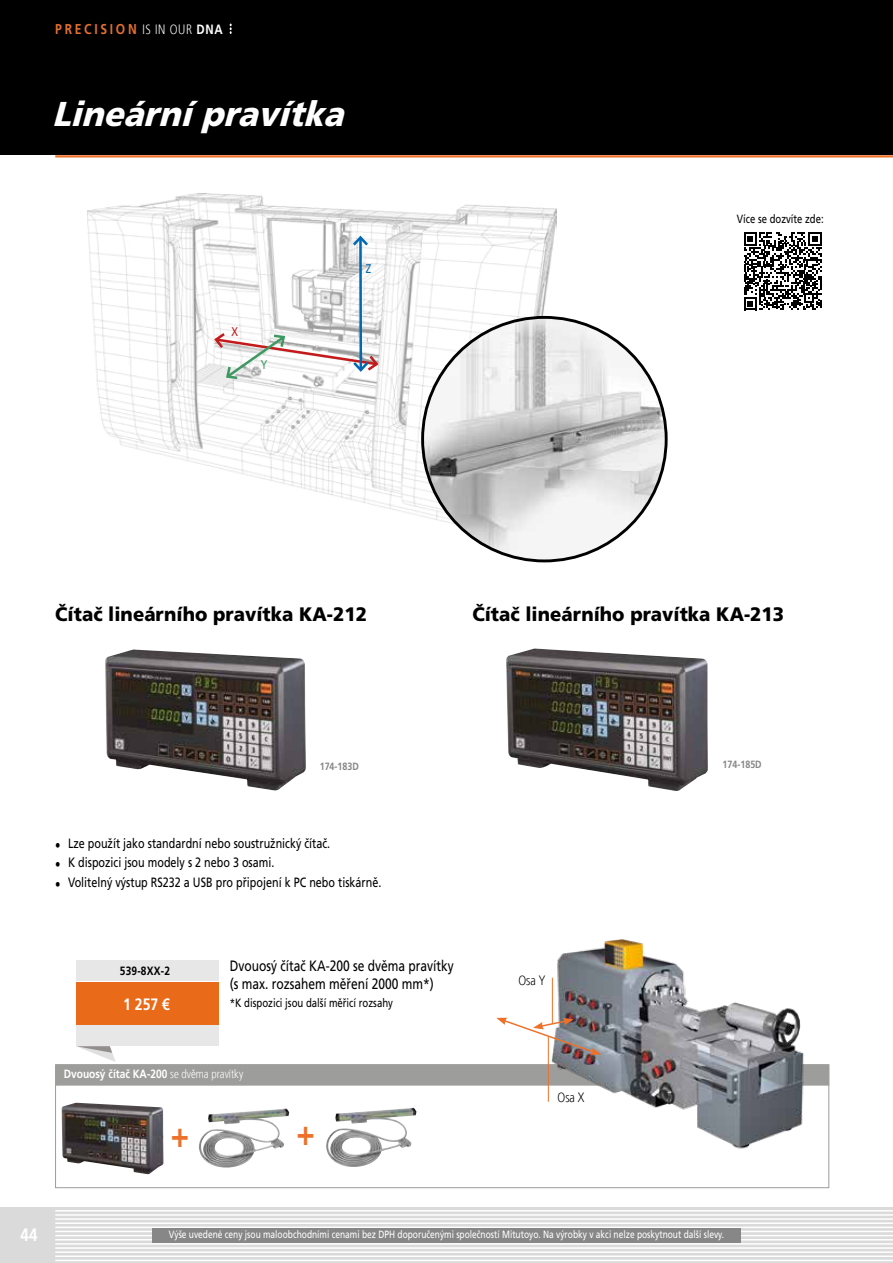
<style>
.page{position:relative;width:893px;height:1263px;background:#fff}
.page>*{position:absolute;margin:0;border:0;box-sizing:border-box;transform-origin:0 0}
.t1{font:700 36px "Mitutoyo Frutiger";color:#ee712a}
.t2{font:italic 900 34.5px "Mitutoyo Frutiger";color:#fff}
.t3{font:900 19.5px "Mitutoyo Frutiger";color:#000}
.t4{font:700 18px "Mitutoyo Frutiger";color:#fff}
.t5{font:700 16.5px "Mitutoyo Frutiger";color:#fff}
.t6{font:15px/18px "Mitutoyo Frutiger";color:#000}
.t7{font:700 14.25px "Mitutoyo Frutiger";letter-spacing:.19em;color:#e46f2e}
.t8{font:13.5px "Mitutoyo Frutiger";color:#000}
.t9{font:300 13.5px "Mitutoyo Frutiger";color:#000}
.t10{font:12.6px "Mitutoyo Frutiger";color:#0069b5}
.t11{font:12.6px "Mitutoyo Frutiger";color:#c51a1b}
.t12{font:12.6px "Mitutoyo Frutiger";color:#3f9861}
.t13{font:700 12px "Mitutoyo Frutiger";color:#fff}
.t14{font:12px "Mitutoyo Frutiger";color:#000}
.t15{font:700 12px "Mitutoyo Frutiger";letter-spacing:.015em;color:#000}
.t16{font:11.85px "Mitutoyo Frutiger";color:#000}
.t17{font:10.5px "Mitutoyo Frutiger";color:#fff}
.t18{font:700 10.5px "Mitutoyo Frutiger";color:#878787}
.s1{font-weight:300;font-size:13.5px;color:#fff}
.s2{font-size:13.5px;color:#fff}
.s3{font-weight:300}
</style>
<div class="page">
<div style="left:0;top:1208px;width:55px;height:55px;background:#dadada"></div>
<div style="left:55px;top:1208px;width:838px;height:55px;background:#dadada"></div>
<hr style="left:55px;top:1210px;width:838px;height:1px;background:#fff">
<hr style="left:55px;top:1214px;width:838px;height:2px;background:#fff">
<hr style="left:55px;top:1218px;width:838px;height:2px;background:#fff">
<hr style="left:55px;top:1222px;width:838px;height:2px;background:#fff">
<hr style="left:55px;top:1226px;width:838px;height:2px;background:#fff">
<hr style="left:55px;top:1231px;width:838px;height:1px;background:#fff">
<hr style="left:55px;top:1235px;width:838px;height:1px;background:#fff">
<hr style="left:55px;top:1239px;width:838px;height:1px;background:#fff">
<hr style="left:55px;top:1243px;width:838px;height:1px;background:#fff">
<hr style="left:55px;top:1247px;width:838px;height:2px;background:#fff">
<hr style="left:55px;top:1251px;width:838px;height:2px;background:#fff">
<hr style="left:55px;top:1255px;width:838px;height:2px;background:#fff">
<hr style="left:55px;top:1260px;width:838px;height:1px;background:#fff">
<div style="left:152px;top:1228px;width:589px;height:14px;background:#878787"></div>
<div style="left:0;top:0;width:893px;height:155px;background:#000"></div>
<hr style="left:55px;top:155px;width:838px;height:2px;background:#ee712a">
<svg style="left:744px;top:232px;width:78px;height:78px"></svg>
<img style="left:87px;top:193px;width:470px;height:324px">
<hr style="left:359px;top:238px;width:3px;height:132px;background:#0069b5">
<svg style="left:350px;top:234px;width:21px;height:14px"></svg>
<svg style="left:212px;top:331px;width:168px;height:50px"></svg>
<img style="left:424px;top:317px;width:241px;height:244px">
<img style="left:506px;top:648px;width:202px;height:143px">
<img style="left:105px;top:649px;width:201px;height:141px">
<div style="left:55px;top:1064px;width:774px;height:124px;border:1px solid #9d9d9c"></div>
<div style="left:55px;top:1064px;width:774px;height:22px;background:#9d9d9c;border:2px solid #9d9d9c"></div>
<img style="left:62px;top:1103px;width:102px;height:71px">
<img style="left:208px;top:1109px;width:75px;height:28px">
<img style="left:335px;top:1108px;width:75px;height:28px">
<img style="left:502px;top:939px;width:310px;height:210px">
<svg style="left:496px;top:1018px;width:105px;height:37px"></svg>
<hr style="left:552px;top:978px;width:1px;height:45px;background:#ee712a">
<hr style="left:548px;top:1036px;width:1px;height:66px;background:#ee712a">
<div style="left:76px;top:982px;width:143px;height:43px;background:#e96a18"></div>
<div style="left:76px;top:1025px;width:143px;height:21px;background:#e8e7e8"></div>
<div style="left:76px;top:960px;width:143px;height:21px;background:#e8e7e8"></div>
<svg style="left:76px;top:1046px;width:40px;height:16px"></svg>
<svg style="left:230px;top:24px;width:2px;height:10px"></svg>
<p class="t7" style="left:55px;top:21px;width:169px">PRECISION <span class="s1">IS IN OUR</span> <span class="s2">DNA</span></p>
<h2 class="t2" style="left:52px;top:93px;width:304px">Lineárnípravítka</h2>
<p class="t11" style="left:232px;top:325px;width:8px">X</p>
<p class="t12" style="left:261px;top:357px;width:8px">Y</p>
<p class="t10" style="left:366px;top:262px;width:7px">Z</p>
<p class="t16" style="left:737px;top:212px;width:88px">Více se dozvíte zde:</p>
<h3 class="t3" style="left:55px;top:602px;width:313px">Čítač lineárního pravítka KA-212</h3>
<h3 class="t3" style="left:472px;top:602px;width:313px">Čítač lineárního pravítka KA-213</h3>
<p class="t18" style="left:320px;top:761px;width:41px">174-183D</p>
<p class="t18" style="left:722px;top:758px;width:41px">174-185D</p>
<p class="t8" style="left:55px;top:835px;width:276px">• Lze použít jako standardní nebo soustružnický čítač.</p>
<p class="t8" style="left:55px;top:855px;width:221px">• K dispozici jsou modely s 2 nebo 3 osami.</p>
<p class="t8" style="left:55px;top:874px;width:328px">• Volitelný výstup RS232 a USB pro připojení k PC nebo tiskárně.</p>
<p class="t15" style="left:120px;top:963px;width:52px">539-8XX-2</p>
<p class="t5" style="left:123px;top:994px;width:48px">1 257 €</p>
<p class="t6" style="left:230px;top:956px;width:226px">Dvouosý čítač KA-200 se dvěma pravítky (s max. rozsahem měření 2000 mm*)</p>
<p class="t14" style="left:230px;top:995px;width:165px">*K dispozici jsou další měřicí rozsahy</p>
<p class="t13" style="left:64px;top:1067px;width:181px">Dvouosý čítač KA-200 <span class="s3">se dvěma pravítky</span></p>
<h1 class="t1" style="left:171px;top:1113px;width:20px">+</h1>
<h1 class="t1" style="left:297px;top:1110px;width:20px">+</h1>
<p class="t9" style="left:518px;top:973px;width:28px">Osa Y</p>
<p class="t9" style="left:558px;top:1090px;width:28px">Osa X</p>
<h3 class="t4" style="left:21px;top:1224px;width:19px">44</h3>
<p class="t17" style="left:169px;top:1228px;width:557px">Výše uvedené ceny jsou maloobchodními cenami bez DPH doporučenými společností Mitutoyo. Na výrobky v akci nelze poskytnout další slevy.</p>
</div>
